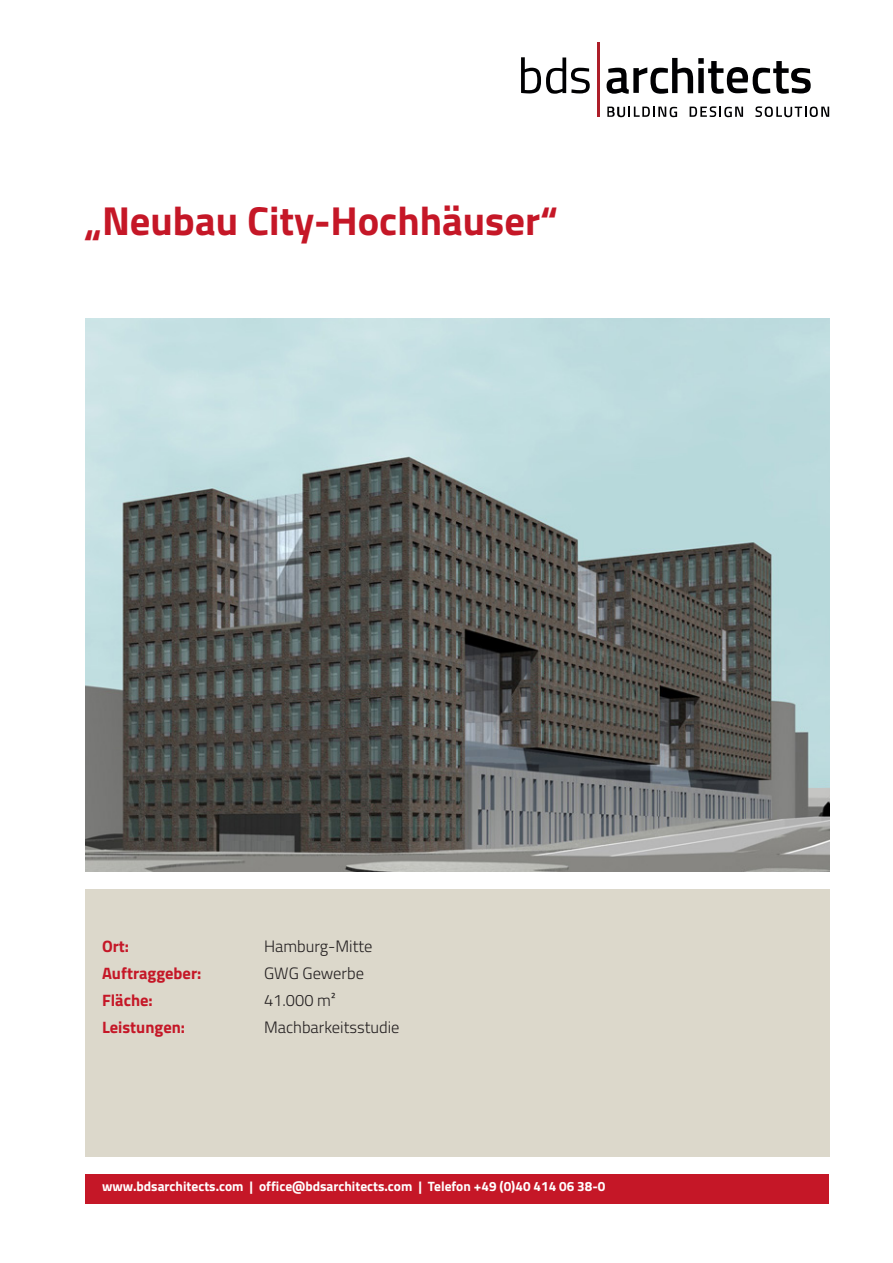
<style>
.page{position:relative;width:893px;height:1263px;background:#fff}
.page>*{position:absolute;margin:0;border:0;box-sizing:border-box;transform-origin:0 0}
.t1{font:700 40.5px "Titillium";color:#c51727}
.t2{font:300 16.5px "Titillium";color:#231f20}
.t3{font:700 16.5px "Titillium";color:#c51727}
.t4{font:700 13.5px "Titillium";color:#fff}
</style>
<div class="page">
<div style="left:85px;top:1174px;width:743px;height:29px;background:#c51727"></div>
<svg style="left:607px;top:107px;width:70px;height:10px"></svg>
<svg style="left:690px;top:106px;width:53px;height:11px"></svg>
<svg style="left:755px;top:106px;width:74px;height:11px"></svg>
<svg style="left:521px;top:57px;width:69px;height:37px"></svg>
<svg style="left:607px;top:58px;width:204px;height:36px"></svg>
<hr style="left:597px;top:43px;width:2px;height:74px;background:#ad1e29">
<div style="left:85px;top:889px;width:744px;height:268px;background:#dcd8cb"></div>
<img style="left:85px;top:319px;width:744px;height:553px">
<h1 class="t1" style="left:85px;top:189px;width:474px">„Neubau City-Hochhäuser“</h1>
<p class="t3" style="left:102px;top:934px;width:29px">Ort:</p>
<p class="t2" style="left:264px;top:934px;width:110px">Hamburg-Mitte</p>
<p class="t3" style="left:102px;top:961px;width:101px">Auftraggeber:</p>
<p class="t2" style="left:264px;top:961px;width:102px">GWG Gewerbe</p>
<p class="t3" style="left:102px;top:988px;width:52px">Fläche:</p>
<p class="t2" style="left:264px;top:988px;width:73px">41.000 m²</p>
<p class="t3" style="left:102px;top:1015px;width:85px">Leistungen:</p>
<p class="t2" style="left:264px;top:1015px;width:137px">Machbarkeitsstudie</p>
<p class="t4" style="left:102px;top:1176px;width:505px">www.bdsarchitects.com | office@bdsarchitects.com | Telefon +49 (0)40 414 06 38-0</p>
</div>
